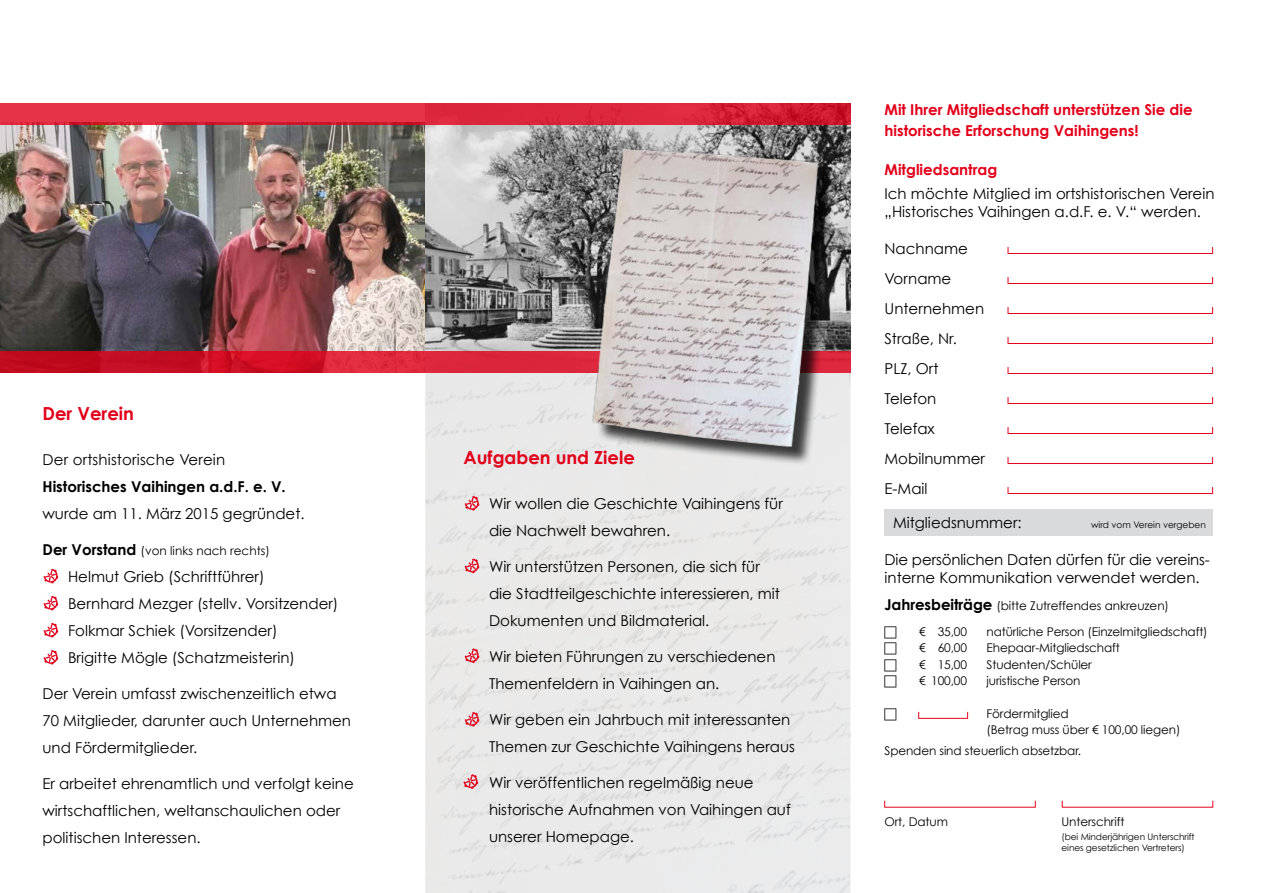
<style>
.page{position:relative;width:1263px;height:893px;background:#fff}
.page>*{position:absolute;margin:0;border:0;box-sizing:border-box;transform-origin:0 0}
.t1{font:700 18px "Century Gothic";color:#e2001a}
.t2{font:15px/27px "Century Gothic";color:#000}
.t3{font:700 15px/21px "Century Gothic";color:#e2001a}
.t4{font:700 15px "Century Gothic";color:#000}
.t5{font:12px/25.5px "Century Gothic";letter-spacing:-.01em;color:#000}
.t6{font:9px/10.8px "Century Gothic";letter-spacing:-.01em;color:#000}
.s1{font-weight:700;font-size:15px}
</style>
<div class="page">
<img style="left:425px;top:125px;width:425px;height:768px">
<img style="left:0;top:125px;width:425px;height:226px">
<svg style="left:0;top:103px;width:850px;height:22px;background:#dd293d"></svg>
<svg style="left:0;top:351px;width:850px;height:21px;background:#d0182d"></svg>
<svg style="left:463px;top:774px;width:15px;height:15px"></svg>
<img style="left:568px;top:131px;width:267px;height:354px">
<svg style="left:465px;top:496px;width:14px;height:15px"></svg>
<svg style="left:465px;top:558px;width:14px;height:15px"></svg>
<svg style="left:465px;top:648px;width:14px;height:15px"></svg>
<svg style="left:465px;top:712px;width:14px;height:15px"></svg>
<hr style="left:1008px;top:253px;width:205px;height:1px;background:#e2001a">
<hr style="left:1008px;top:283px;width:205px;height:1px;background:#e2001a">
<hr style="left:1008px;top:313px;width:205px;height:1px;background:#e2001a">
<hr style="left:1008px;top:343px;width:205px;height:1px;background:#e2001a">
<hr style="left:1008px;top:373px;width:205px;height:1px;background:#e2001a">
<hr style="left:1008px;top:403px;width:205px;height:1px;background:#e2001a">
<hr style="left:1008px;top:433px;width:205px;height:1px;background:#e2001a">
<hr style="left:1008px;top:463px;width:205px;height:1px;background:#e2001a">
<hr style="left:1008px;top:493px;width:205px;height:1px;background:#e2001a">
<div style="left:884px;top:510px;width:329px;height:26px;background:#d9dadb"></div>
<hr style="left:918px;top:718px;width:50px;height:1px;background:#e2001a">
<hr style="left:884px;top:807px;width:151px;height:1px;background:#e2001a">
<hr style="left:1062px;top:807px;width:151px;height:1px;background:#e2001a">
<svg style="left:44px;top:569px;width:14px;height:14px"></svg>
<svg style="left:44px;top:596px;width:14px;height:14px"></svg>
<svg style="left:44px;top:623px;width:14px;height:14px"></svg>
<svg style="left:44px;top:650px;width:14px;height:15px"></svg>
<p class="t1" style="left:43px;top:402px;width:93px">Der Verein</p>
<p class="t2" style="left:43px;top:445px;width:184px">Der ortshistorische Verein</p>
<p class="t4" style="left:43px;top:477px;width:245px">Historisches Vaihingen a.d.F. e. V.</p>
<p class="t2" style="left:43px;top:499px;width:264px">wurde am 11. März 2015 gegründet.</p>
<p class="t5" style="left:43px;top:537px;width:229px"><span class="s1">Der Vorstand</span> (von links nach rechts)</p>
<p class="t2" style="left:68px;top:562px;width:272px">Helmut Grieb (Schriftführer)<br>Bernhard Mezger (stellv. Vorsitzender)<br>Folkmar Schiek (Vorsitzender)<br>Brigitte Mögle (Schatzmeisterin)</p>
<p class="t2" style="left:43px;top:679px;width:310px">Der Verein umfasst zwischenzeitlich etwa<br>70 Mitglieder, darunter auch Unternehmen und Fördermitglieder.</p>
<p class="t2" style="left:43px;top:769px;width:313px">Er arbeitet ehrenamtlich und verfolgt keine wirtschaftlichen, weltanschaulichen oder politischen Interessen.</p>
<p class="t1" style="left:463px;top:446px;width:173px">Aufgaben und Ziele</p>
<p class="t2" style="left:489px;top:490px;width:295px">Wir wollen die Geschichte Vaihingens für die Nachwelt bewahren.</p>
<p class="t2" style="left:489px;top:553px;width:292px">Wir unterstützen Personen, die sich für die Stadtteilgeschichte interessieren, mit<br>Dokumenten und Bildmaterial.</p>
<p class="t2" style="left:489px;top:643px;width:288px">Wir bieten Führungen zu verschiedenen<br>Themenfeldern in Vaihingen an.</p>
<p class="t2" style="left:489px;top:706px;width:307px">Wir geben ein Jahrbuch mit interessanten<br>Themen zur Geschichte Vaihingens heraus</p>
<p class="t2" style="left:489px;top:769px;width:303px">Wir veröffentlichen regelmäßig neue historische Aufnahmen von Vaihingen auf unserer Homepage.</p>
<p class="t3" style="left:884px;top:98px;width:310px">Mit Ihrer Mitgliedschaft unterstützen Sie die historische Erforschung Vaihingens!</p>
<p class="t3" style="left:884px;top:158px;width:114px">Mitgliedsantrag</p>
<p class="t2" style="left:884px;top:184px;width:331px;line-height:18px">Ich möchte Mitglied im ortshistorischen Verein „Historisches Vaihingen a.d.F. e. V.“ werden.</p>
<p class="t2" style="left:884px;top:233px;width:102px;line-height:30px">Nachname<br>Vorname<br>Unternehmen<br>Straße, Nr.<br>PLZ, Ort<br>Telefon<br>Telefax<br>Mobilnummer<br>E-Mail</p>
<p class="t2" style="left:893px;top:509px;width:130px">Mitgliedsnummer:</p>
<p class="t6" style="left:1091px;top:519px;width:116px">wird vom Verein vergeben</p>
<p class="t2" style="left:884px;top:550px;width:327px;line-height:18px">Die persönlichen Daten dürfen für die vereins&shy;interne Kommunikation verwendet werden.</p>
<p class="t5" style="left:919px;top:593px;width:251px;text-indent:-34px"><span class="s1">Jahresbeiträge</span> (bitte Zutreffendes ankreuzen) € 35,00</p>
<p class="t5" style="left:986px;top:618px;width:223px">natürliche Person (Einzelmitgliedschaft)</p>
<p class="t5" style="left:919px;top:635px;width:50px">€ 60,00</p>
<p class="t5" style="left:986px;top:635px;width:135px">Ehepaar-Mitgliedschaft</p>
<p class="t5" style="left:919px;top:651px;width:50px">€ 15,00</p>
<p class="t5" style="left:986px;top:651px;width:107px">Studenten/Schüler</p>
<p class="t5" style="left:919px;top:668px;width:50px">€ 100,00</p>
<p class="t5" style="left:986px;top:668px;width:96px">juristische Person</p>
<p class="t5" style="left:986px;top:705px;width:195px;line-height:16.5px">Fördermitglied<br>(Betrag muss über € 100,00 liegen)</p>
<p class="t5" style="left:884px;top:738px;width:198px">Spenden sind steuerlich absetzbar.</p>
<p class="t5" style="left:884px;top:809px;width:65px">Ort, Datum</p>
<p class="t5" style="left:1061px;top:809px;width:64px">Unterschrift</p>
<p class="t6" style="left:1061px;top:832px;width:135px">(bei Minderjährigen Unterschrift eines gesetzlichen Vertreters)</p>
</div>
